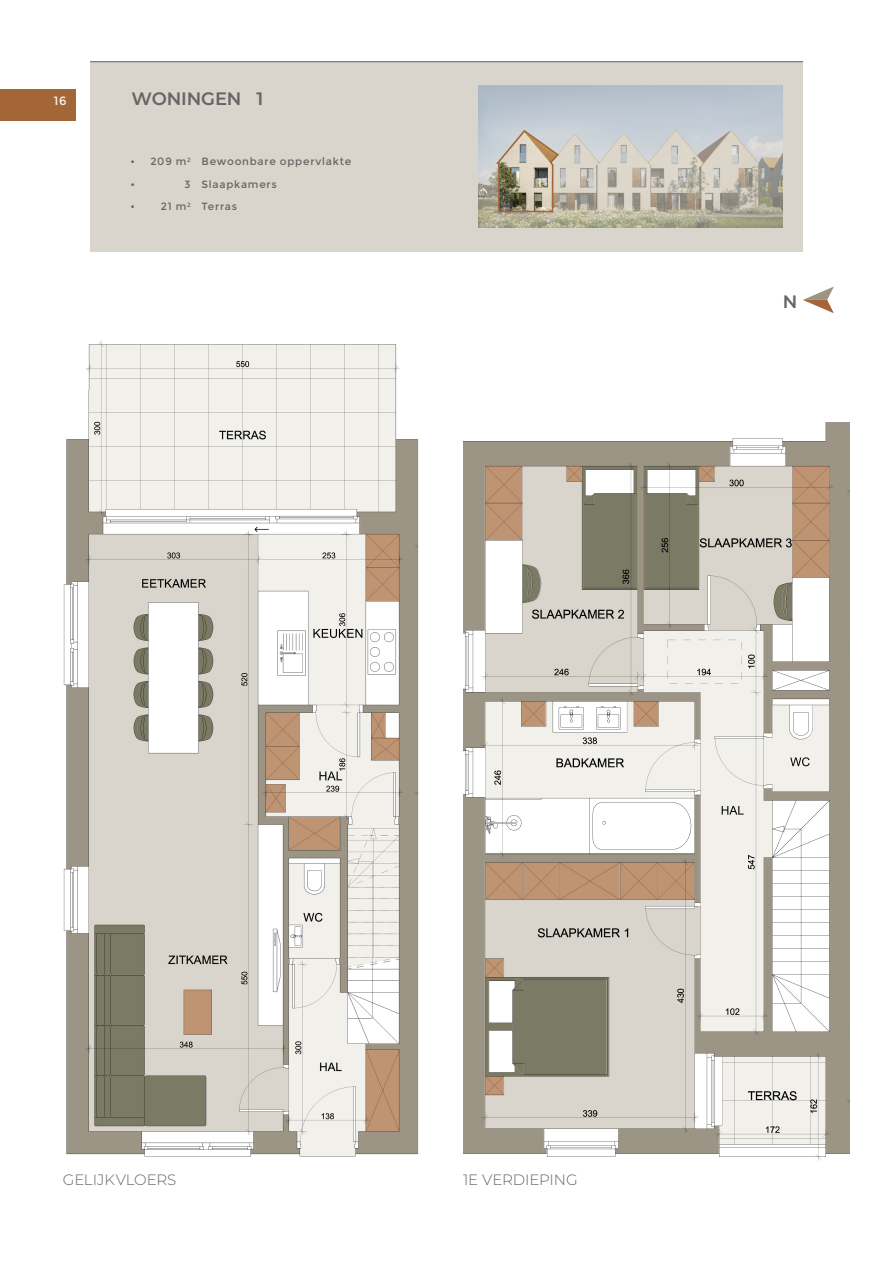
<style>
.page{position:relative;width:893px;height:1263px;background:#fff}
.page>*{position:absolute;margin:0;border:0;box-sizing:border-box;transform-origin:0 0}
._40_50___Left{font:600 18px "Montserrat";letter-spacing:-.01em;color:#696565}
._40_50___Left-2{font:300 15px "Montserrat";letter-spacing:-.01em;color:#696565}
._8_15_-_Center{font:12px "Montserrat";color:#f5f5f6}
._8_15___Left{font:10.5px "Montserrat";letter-spacing:.07em;color:#696565}
</style>
<div class="page">
<div style="left:90px;top:61px;width:713px;height:191px;background:#d9d4cc"></div>
<hr style="left:90px;top:61px;width:713px;height:1px;background:#696565">
<svg style="left:478px;top:85px;width:305px;height:143px"></svg>
<div style="left:0;top:90px;width:76px;height:31px;background:#a46637"></div>
<img style="left:63px;top:341px;width:356px;height:816px">
<img style="left:464px;top:313px;width:385px;height:848px">
<svg style="left:803px;top:287px;width:31px;height:26px"></svg>
<img style="left:494px;top:129px;width:66px;height:84px">
<p class="_8_15_-_Center" style="left:54px;top:94px;width:14px">16</p>
<p class="_40_50___Left" style="left:132px;top:87px;width:133px">WONINGEN 1</p>
<p class="_8_15___Left" style="left:150px;top:155px;width:42px">209 m<sup>2</sup></p>
<p class="_8_15___Left" style="left:185px;top:178px;width:8px">3</p>
<p class="_8_15___Left" style="left:161px;top:200px;width:31px">21 m<sup>2</sup></p>
<p class="_8_15___Left" style="left:131px;top:155px;width:6px">•</p>
<p class="_8_15___Left" style="left:202px;top:155px;width:151px">Bewoonbare oppervlakte</p>
<p class="_8_15___Left" style="left:131px;top:178px;width:6px">•</p>
<p class="_8_15___Left" style="left:202px;top:178px;width:77px">Slaapkamers</p>
<p class="_8_15___Left" style="left:131px;top:200px;width:6px">•</p>
<p class="_8_15___Left" style="left:202px;top:200px;width:37px">Terras</p>
<p class="_40_50___Left" style="left:783px;top:289px;width:16px">N</p>
<p class="_40_50___Left-2" style="left:63px;top:1170px;width:115px">GELIJKVLOERS</p>
<p class="_40_50___Left-2" style="left:463px;top:1170px;width:116px">1E VERDIEPING</p>
</div>
